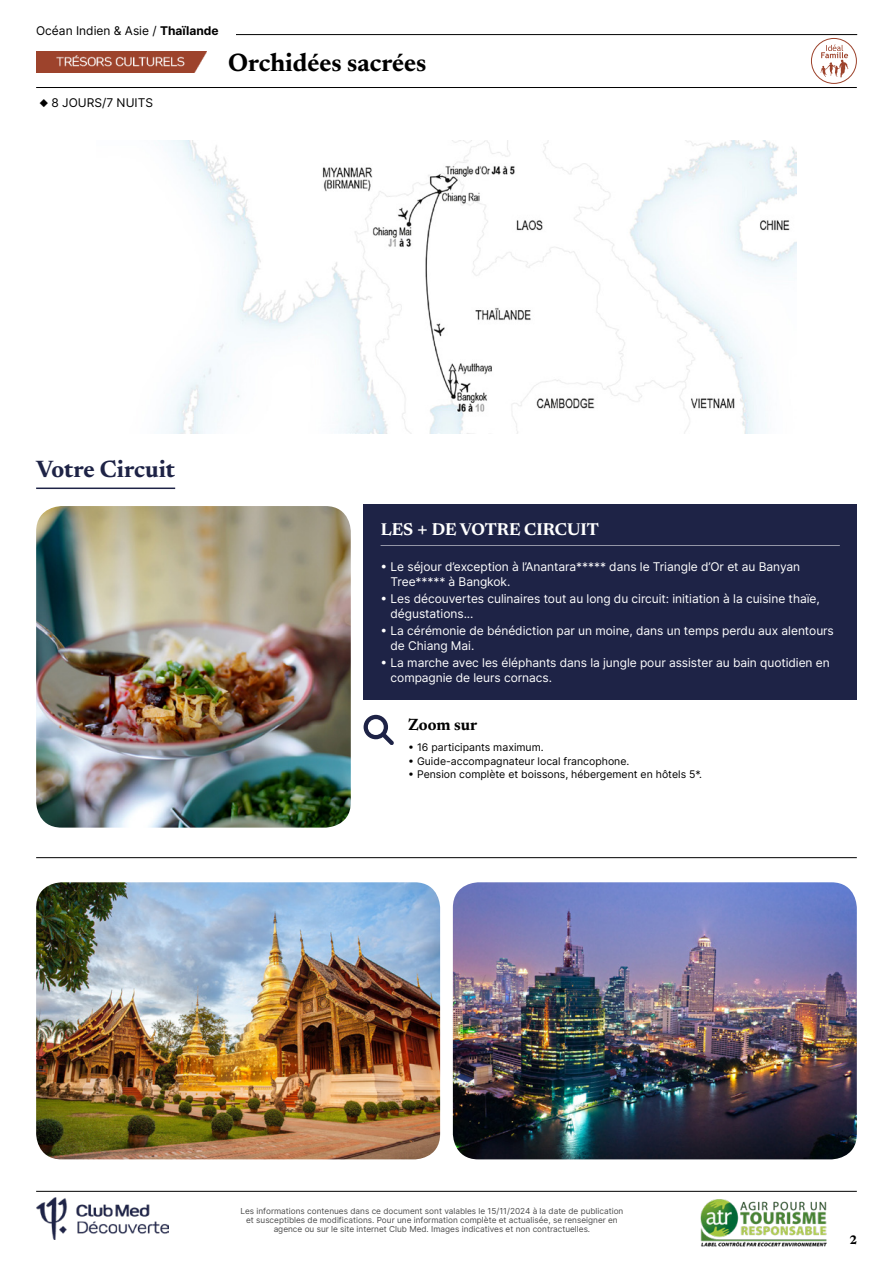
<style>
.page{position:relative;width:893px;height:1263px;background:#fff}
.page>*{position:absolute;margin:0;border:0;box-sizing:border-box;transform-origin:0 0}
.t1{font:700 25.5px "Newsreader 24 pt";color:#000}
.t2{font:700 24px "Newsreader 24 pt";color:#1e2346}
.t3{font:700 17.25px "Newsreader 24 pt";color:#fff}
.t4{font:700 16.5px "Newsreader 24 pt";color:#000}
.t5{font:700 12.6px "Newsreader 24 pt";color:#000}
.t6{font:12px/15px "Inter";letter-spacing:-.005em;color:#fff}
.t7{font:12px "Inter";color:#000}
.t8{font:10.5px "Inter";color:#000}
.t9{font:8.25px/9px "Inter";color:#4d4d4d;text-align:center}
.s1{font-weight:700}
.s2{font-size:22.5px}
</style>
<div class="page">
<hr style="left:64px;top:34px;width:793px;height:1px;background:#000">
<img style="left:36px;top:51px;width:171px;height:21px">
<hr style="left:36px;top:87px;width:821px;height:1px;background:#000">
<div style="left:36px;top:26px;width:200px;height:17px;background:#fff"></div>
<hr style="left:36px;top:1191px;width:821px;height:1px;background:#000">
<div style="left:811px;top:38px;width:46px;height:46px;border:1px solid #9d432c;border-radius:50%"></div>
<svg style="left:821px;top:45px;width:27px;height:33px"></svg>
<img style="left:36px;top:1197px;width:132px;height:42px">
<img style="left:700px;top:1199px;width:127px;height:48px">
<img style="left:453px;top:882px;width:404px;height:277px">
<img style="left:36px;top:882px;width:404px;height:277px">
<div style="left:364px;top:505px;width:493px;height:47px;background:#1e2346"></div>
<hr style="left:381px;top:545px;width:459px;height:2px;background:#fff">
<div style="left:364px;top:546px;width:493px;height:57px;background:#1e2346"></div>
<div style="left:364px;top:578px;width:493px;height:57px;background:#1e2346"></div>
<div style="left:364px;top:610px;width:493px;height:57px;background:#1e2346"></div>
<div style="left:364px;top:642px;width:493px;height:57px;background:#1e2346"></div>
<svg style="left:364px;top:715px;width:30px;height:30px"></svg>
<img style="left:36px;top:506px;width:315px;height:322px">
<hr style="left:36px;top:857px;width:821px;height:1px;background:#000">
<hr style="left:36px;top:487px;width:139px;height:2px;background:#1e2346">
<img style="left:158px;top:140px;width:638px;height:294px">
<p class="t7" style="left:36px;top:22px;width:184px">Océan Indien &amp; Asie / <span class="s1">Thaïlande</span></p>
<p class="t7" style="left:40px;top:93px;width:115px">◆ 8 JOURS/7 NUITS</p>
<h1 class="t1" style="left:228px;top:44px;width:200px">Orchidées sacrées</h1>
<h2 class="t2" style="left:36px;top:452px;width:141px">Votre Circuit</h2>
<h3 class="t3" style="left:381px;top:517px;width:220px">LES <span class="s2">+</span> DE VOTRE CIRCUIT</h3>
<p class="t6" style="left:391px;top:559px;width:411px;text-indent:-10px">• Le séjour d’exception à l’Anantara***** dans le Triangle d’Or et au Banyan<br>Tree***** à Bangkok.</p>
<p class="t6" style="left:391px;top:591px;width:431px;text-indent:-10px">• Les découvertes culinaires tout au long du circuit: initiation à la cuisine thaïe, dégustations...</p>
<p class="t6" style="left:391px;top:623px;width:445px;text-indent:-10px">• La cérémonie de bénédiction par un moine, dans un temps perdu aux alentours de Chiang Mai.</p>
<p class="t6" style="left:391px;top:655px;width:441px;text-indent:-10px">• La marche avec les éléphants dans la jungle pour assister au bain quotidien en compagnie de leurs cornacs.</p>
<h3 class="t4" style="left:408px;top:713px;width:70px">Zoom sur</h3>
<p class="t8" style="left:408px;top:740px;width:137px">• 16 participants maximum.</p>
<p class="t8" style="left:408px;top:753px;width:223px">• Guide-accompagnateur local francophone.</p>
<p class="t8" style="left:408px;top:767px;width:295px">• Pension complète et boissons, hébergement en hôtels 5*.</p>
<p class="t9" style="left:240px;top:1206px;width:384px">Les informations contenues dans ce document sont valables le 15/11/2024 à la date de publication et susceptibles de modifications. Pour une information complète et actualisée, se renseigner en agence ou sur le site internet Club Med. Images indicatives et non contractuelles.</p>
<p class="t5" style="left:849px;top:1230px;width:9px">2</p>
</div>
